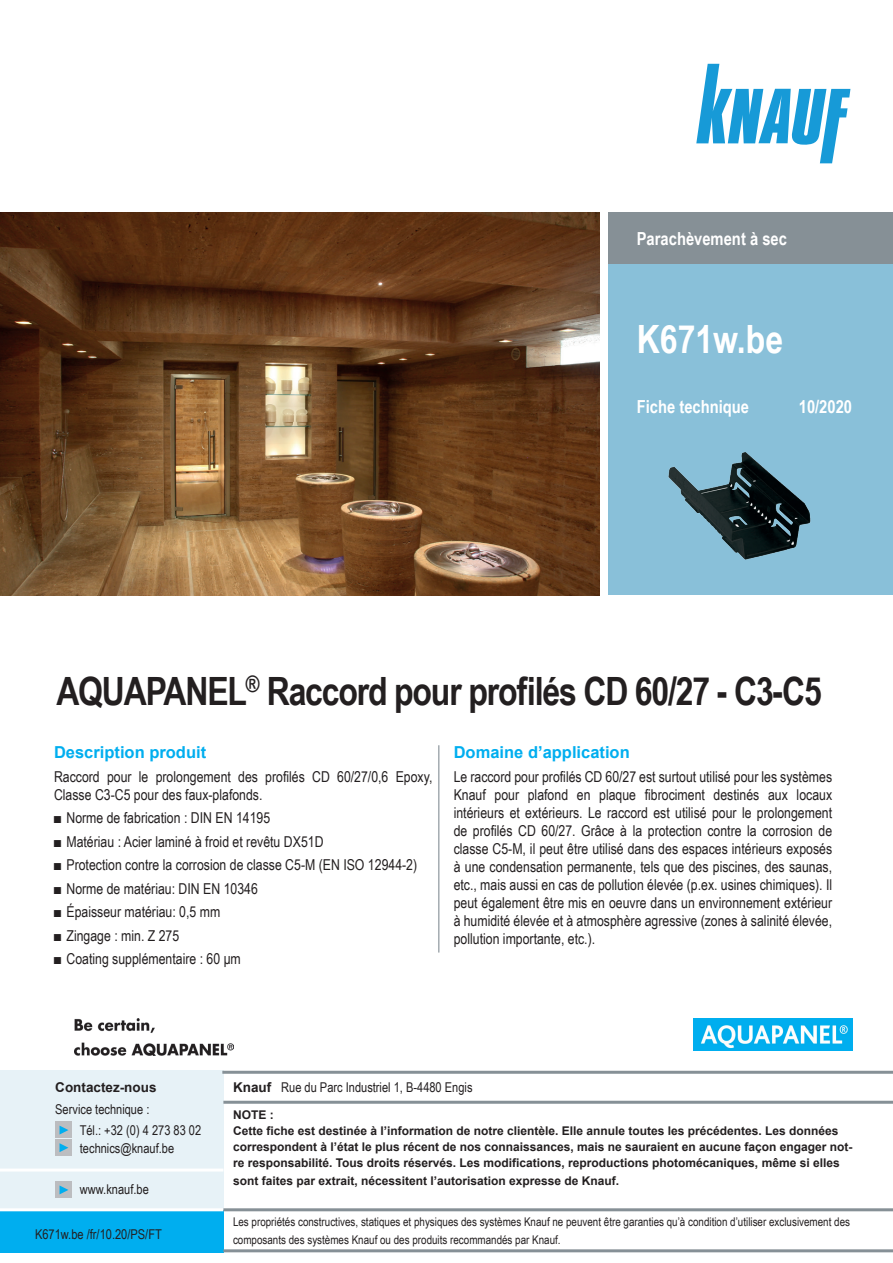
<style>
.page{position:relative;width:893px;height:1263px;background:#fff}
.page>*{position:absolute;margin:0;border:0;box-sizing:border-box;transform-origin:0 0}
.t1{font:700 39px "Arial Narrow";letter-spacing:-.03em;color:#231f20}
.t2{font:700 39px "Arial Narrow";color:#fff}
.t3{font:700 18px "Arial Narrow";color:#fff}
.t4{font:700 16.5px "Arial";color:#00aeef}
.t5{font:15px/18px "Arial Narrow";color:#231f20}
.t6{font:13.5px/20.1px "Arial Narrow";color:#231f20}
.t7{font:700 13.5px "Arial";color:#231f20}
.t8{font:700 12px/16px "Arial";color:#231f20}
.t9{font:12px/18px "Arial Narrow";color:#231f20}
.s1{font-family:"Arial";font-weight:700}
</style>
<div class="page">
<div style="left:608px;top:213px;width:285px;height:382px;background:#89c0d9"></div>
<div style="left:608px;top:213px;width:285px;height:51px;background:#869096"></div>
<svg style="left:696px;top:64px;width:154px;height:99px"></svg>
<hr style="left:438px;top:745px;width:1px;height:207px;background:#869096">
<img style="left:0;top:213px;width:600px;height:382px">
<div style="left:0;top:1071px;width:223px;height:139px;background:#e7f2f7"></div>
<div style="left:0;top:1210px;width:223px;height:42px;background:#00aeef"></div>
<hr style="left:0;top:1168px;width:223px;height:3px;background:#fff">
<hr style="left:0;top:1208px;width:223px;height:3px;background:#fff">
<hr style="left:222px;top:1071px;width:671px;height:3px;background:#869096">
<hr style="left:223px;top:1101px;width:670px;height:3px;background:#869096">
<hr style="left:223px;top:1208px;width:670px;height:3px;background:#869096">
<hr style="left:223px;top:1249px;width:670px;height:3px;background:#869096">
<div style="left:55px;top:1121px;width:16px;height:16px;background:#bcbdc0"></div>
<div style="left:55px;top:1140px;width:16px;height:16px;background:#bcbdc0"></div>
<div style="left:55px;top:1182px;width:16px;height:16px;background:#bcbdc0"></div>
<svg style="left:60px;top:1126px;width:8px;height:8px"></svg>
<svg style="left:60px;top:1143px;width:8px;height:9px"></svg>
<svg style="left:60px;top:1185px;width:8px;height:9px"></svg>
<img style="left:74px;top:1019px;width:160px;height:36px">
<img style="left:693px;top:1019px;width:160px;height:31px">
<img style="left:668px;top:452px;width:143px;height:108px">
<p class="t3" style="left:637px;top:225px;width:152px">Parachèvement à sec</p>
<h1 class="t2" style="left:637px;top:309px;width:148px">K671w.be</h1>
<p class="t3" style="left:637px;top:393px;width:114px">Fiche technique</p>
<p class="t3" style="left:799px;top:393px;width:55px">10/2020</p>
<h1 class="t1" style="left:56px;top:662px;width:767px">AQUAPANEL<sup>®</sup> Raccord pour profilés CD 60/27 - C3-C5</h1>
<p class="t4" style="left:54px;top:741px;width:154px">Description produit</p>
<p class="t5" style="left:54px;top:767px;width:380px">Raccord pour le prolongement des profilés CD 60/27/0,6 Epoxy,<br>Classe C3-C5 pour des faux-plafonds.</p>
<p class="t5" style="left:54px;top:808px;width:218px">■ Norme de fabrication : DIN EN 14195</p>
<p class="t5" style="left:54px;top:832px;width:271px">■ Matériau : Acier laminé à froid et revêtu DX51D</p>
<p class="t5" style="left:54px;top:855px;width:365px">■ Protection contre la corrosion de classe C5-M (EN ISO 12944-2)</p>
<p class="t5" style="left:54px;top:879px;width:205px">■ Norme de matériau: DIN EN 10346</p>
<p class="t5" style="left:54px;top:902px;width:168px">■ Épaisseur matériau: 0,5 mm</p>
<p class="t5" style="left:54px;top:926px;width:127px">■ Zingage : min. Z 275</p>
<p class="t5" style="left:54px;top:949px;width:188px">■ Coating supplémentaire : 60 μm</p>
<p class="t4" style="left:454px;top:741px;width:178px">Domaine d’application</p>
<p class="t5" style="left:454px;top:767px;width:380px;text-align:justify">Le raccord pour profilés CD 60/27 est surtout utilisé pour les systèmes Knauf pour plafond en plaque fibrociment destinés aux locaux intérieurs et extérieurs. Le raccord est utilisé pour le prolongement de profilés CD 60/27. Grâce à la protection contre la corrosion de classe C5-M, il peut être utilisé dans des espaces intérieurs exposés à une condensation permanente, tels que des piscines, des saunas, etc., mais aussi en cas de pollution élevée (p.ex. usines chimiques). Il peut également être mis en oeuvre dans un environnement extérieur à humidité élevée et à atmosphère agressive (zones à salinité élevée, pollution importante, etc.).</p>
<p class="t7" style="left:55px;top:1078px;width:103px">Contactez-nous</p>
<p class="t6" style="left:80px;top:1099px;width:123px;text-indent:-24px">Service technique :<br>Tél.: +32 (0) 4 273 83 02</p>
<p class="t6" style="left:80px;top:1137px;width:96px">technics@knauf.be</p>
<p class="t6" style="left:80px;top:1179px;width:70px">www.knauf.be</p>
<p class="t6" style="left:35px;top:1223px;width:128px">K671w.be /fr/10.20/PS/FT</p>
<p class="t6" style="left:233px;top:1077px;width:241px"><span class="s1">Knauf</span> Rue du Parc Industriel 1, B-4480 Engis</p>
<p class="t8" style="left:233px;top:1106px;width:621px">NOTE :<br>Cette fiche est destinée à l’information de notre clientèle. Elle annule toutes les précédentes. Les données correspondent à l’état le plus récent de nos connaissances, mais ne sauraient en aucune façon engager not&shy;re responsabilité. Tous droits réservés. Les modifications, reproductions photomécaniques, même si elles</p>
<p class="t8" style="left:233px;top:1172px;width:388px">sont faites par extrait, nécessitent l’autorisation expresse de Knauf.</p>
<p class="t9" style="left:233px;top:1212px;width:618px">Les propriétés constructives, statiques et physiques des systèmes Knauf ne peuvent être garanties qu’à condition d’utiliser exclusivement des composants des systèmes Knauf ou des produits recommandés par Knauf.</p>
</div>
